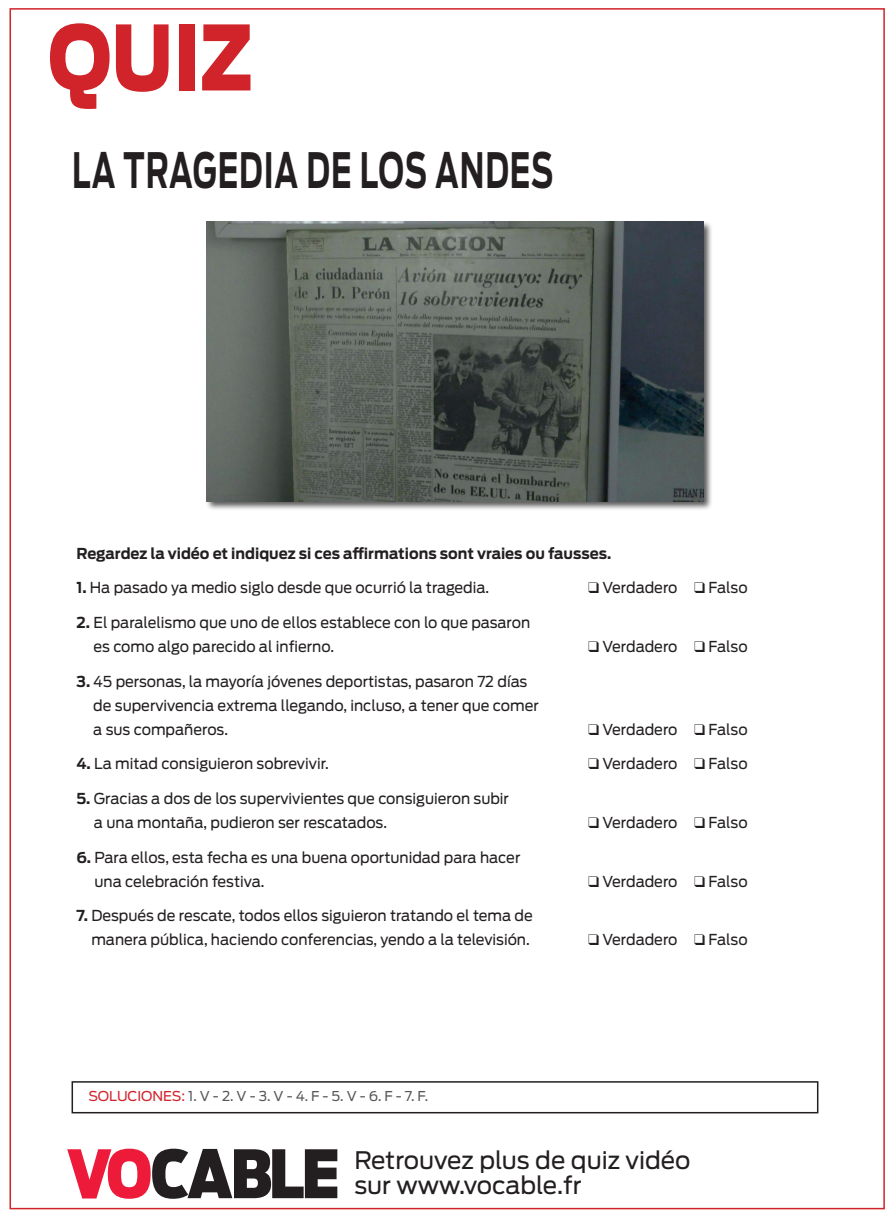
<style>
.page{position:relative;width:893px;height:1221px;background:#fff}
.page>*{position:absolute;margin:0;border:0;box-sizing:border-box;transform-origin:0 0}
.t1{font:900 89.1px "Antenna";color:#d1232a;scale:.83 1}
.t2{font:700 48.45px "Antenna";letter-spacing:.03em;color:#231f20;scale:.62 1}
.t3{font:24px/25.5px "Antenna";color:#231f20}
.t4{font:15px/24px "Antenna";color:#231f20}
.t5{font:700 15px "Antenna";color:#231f20}
.t6{font:13.5px "Antenna";color:#57585a}
.s1{font-weight:700}
.s2{color:#d1232a}
</style>
<div class="page">
<svg style="left:67px;top:1148px;width:270px;height:50px"></svg>
<div style="left:72px;top:1081px;width:746px;height:32px;border:2px solid #231f20"></div>
<div style="left:205px;top:220px;width:508px;height:291px;background:#231f20;opacity:.75"></div>
<img style="left:207px;top:222px;width:496px;height:279px">
<h1 class="t1" style="left:48px;top:5px;width:248px">QUIZ</h1>
<h2 class="t2" style="left:72px;top:141px;width:777px">LA TRAGEDIA DE LOS ANDES</h2>
<p class="t5" style="left:77px;top:544px;width:536px">Regardez la vidéo et indiquez si ces affirmations sont vraies ou fausses.</p>
<p class="t4" style="left:77px;top:576px;width:414px"><span class="s1">1.</span> Ha pasado ya medio siglo desde que ocurrió la tragedia.</p>
<p class="t4" style="left:588px;top:576px;width:161px">❑ Verdadero ❑ Falso</p>
<p class="t4" style="left:94px;top:610px;width:438px;text-indent:-17px"><span class="s1">2.</span> El paralelismo que uno de ellos establece con lo que pasaron es como algo parecido al infierno.</p>
<p class="t4" style="left:588px;top:634px;width:161px">❑ Verdadero ❑ Falso</p>
<p class="t4" style="left:93px;top:669px;width:447px;text-indent:-17px"><span class="s1">3.</span> 45 personas, la mayoría jóvenes deportistas, pasaron 72 días de supervivencia extrema llegando, incluso, a tener que comer a sus compañeros.</p>
<p class="t4" style="left:588px;top:717px;width:161px">❑ Verdadero ❑ Falso</p>
<p class="t4" style="left:77px;top:752px;width:254px"><span class="s1">4.</span> La mitad consiguieron sobrevivir.</p>
<p class="t4" style="left:588px;top:752px;width:161px">❑ Verdadero ❑ Falso</p>
<p class="t4" style="left:94px;top:786px;width:417px;text-indent:-17px"><span class="s1">5.</span> Gracias a dos de los supervivientes que consiguieron subir a una montaña, pudieron ser rescatados.</p>
<p class="t4" style="left:588px;top:810px;width:161px">❑ Verdadero ❑ Falso</p>
<p class="t4" style="left:94px;top:845px;width:427px;text-indent:-18px"><span class="s1">6.</span> Para ellos, esta fecha es una buena oportunidad para hacer una celebración festiva.</p>
<p class="t4" style="left:77px;top:903px;width:458px;text-align:right"><span class="s1">7.</span> Después de rescate, todos ellos siguieron tratando el tema de manera pública, haciendo conferencias, yendo a la televisión.</p>
<p class="t4" style="left:588px;top:869px;width:161px">❑ Verdadero ❑ Falso</p>
<p class="t4" style="left:588px;top:927px;width:161px">❑ Verdadero ❑ Falso</p>
<p class="t6" style="left:89px;top:1087px;width:341px"><span class="s2">SOLUCIONES:</span> 1. V - 2. V - 3. V - 4. F - 5. V - 6. F - 7. F.</p>
<h3 class="t3" style="left:354px;top:1147px;width:338px">Retrouvez plus de quiz vidéo sur www.vocable.fr</h3>
</div>
